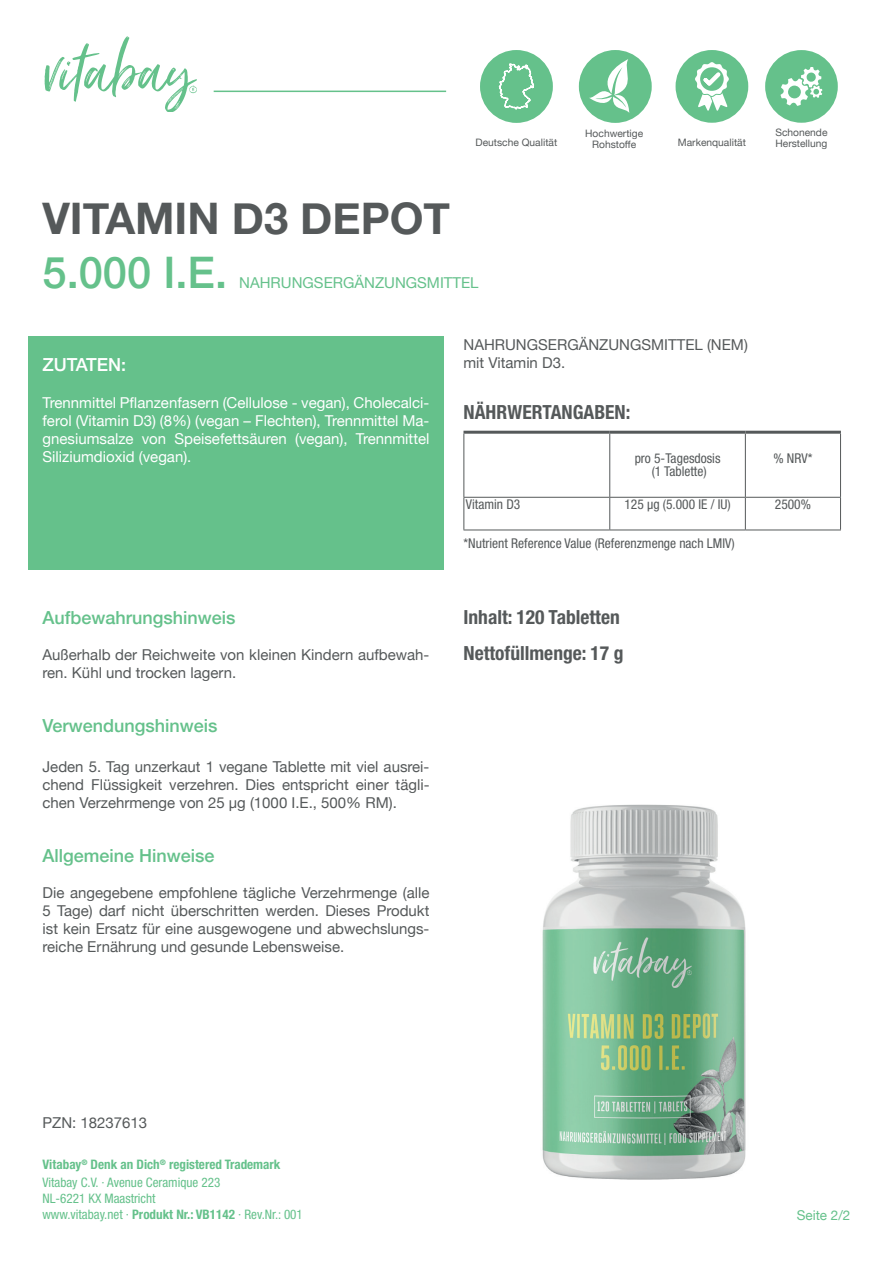
<style>
.page{position:relative;width:893px;height:1263px;background:#fff}
.page>*{position:absolute;margin:0;border:0;box-sizing:border-box;transform-origin:0 0}
.t1{font:700 43.5px "Helvetica Neue";color:#55595a}
.t2{font:500 43.5px "Helvetica Neue";color:#65c18b}
.t3{font:700 condensed 19.5px/36px "Helvetica Neue LTW1 G";color:#55595a}
.t4{font:500 18px "Helvetica Neue";color:#65c18b}
.t5{font:500 18px "Helvetica Neue";color:#fff}
.t6{font:15px/18px "Helvetica Neue";color:#55595a}
.t7{font:15px/18px "Helvetica Neue";color:#fff;text-align:justify}
.t8{font:15px "Helvetica Neue";color:#65c18b}
.t9{font:condensed 13.5px/13.5px "Helvetica Neue LTW1 G";color:#55595a;text-align:center}
.t10{font:13.5px "Helvetica Neue";color:#65c18b}
.t11{font:700 condensed 13.05px/18px "Helvetica Neue LTW1 G";color:#65c18b}
.t12{font:condensed 13.05px/15.8px "Helvetica Neue LTW1 G";color:#65c18b}
.t13{font:10.2px/10.6px "Helvetica Neue";color:#55595a}
.s1{font-weight:400}
.s2{font-weight:700}
</style>
<div class="page">
<img style="left:542px;top:804px;width:204px;height:376px">
<div style="left:28px;top:336px;width:416px;height:234px;background:#65c18b"></div>
<hr style="left:463px;top:431px;width:147px;height:3px;background:#55595a">
<hr style="left:610px;top:431px;width:135px;height:3px;background:#55595a">
<hr style="left:745px;top:431px;width:96px;height:3px;background:#55595a">
<hr style="left:463px;top:498px;width:1px;height:32px;background:#55595a">
<hr style="left:609px;top:498px;width:1px;height:32px;background:#55595a">
<hr style="left:745px;top:498px;width:1px;height:32px;background:#55595a">
<hr style="left:840px;top:498px;width:1px;height:32px;background:#55595a">
<hr style="left:463px;top:530px;width:147px;height:1px;background:#55595a">
<hr style="left:610px;top:530px;width:135px;height:1px;background:#55595a">
<hr style="left:745px;top:530px;width:96px;height:1px;background:#55595a">
<hr style="left:463px;top:434px;width:1px;height:63px;background:#55595a">
<hr style="left:609px;top:434px;width:1px;height:63px;background:#55595a">
<hr style="left:745px;top:434px;width:1px;height:63px;background:#55595a">
<hr style="left:840px;top:434px;width:1px;height:63px;background:#55595a">
<hr style="left:463px;top:497px;width:147px;height:1px;background:#55595a">
<hr style="left:610px;top:497px;width:135px;height:1px;background:#55595a">
<hr style="left:745px;top:497px;width:96px;height:1px;background:#55595a">
<svg style="left:45px;top:36px;width:151px;height:76px"></svg>
<hr style="left:214px;top:91px;width:232px;height:1px;background:#65c18b">
<div style="left:480px;top:50px;width:73px;height:73px;background:#65c18b;border-radius:50%"></div>
<svg style="left:498px;top:63px;width:36px;height:47px"></svg>
<div style="left:676px;top:50px;width:72px;height:73px;background:#65c18b;border-radius:50%"></div>
<svg style="left:695px;top:62px;width:34px;height:49px"></svg>
<div style="left:765px;top:50px;width:73px;height:73px;background:#65c18b;border-radius:50%"></div>
<svg style="left:780px;top:67px;width:42px;height:39px"></svg>
<div style="left:579px;top:50px;width:73px;height:73px;background:#65c18b;border-radius:50%"></div>
<svg style="left:589px;top:59px;width:41px;height:54px"></svg>
<p class="t13" style="left:476px;top:138px;width:83px">Deutsche Qualität</p>
<p class="t13" style="left:678px;top:138px;width:70px">Markenqualität</p>
<p class="t13" style="left:775px;top:128px;width:54px">Schonende<br>Herstellung</p>
<p class="t13" style="left:585px;top:129px;width:59px;text-align:center">Hochwertige<br>Rohstoffe</p>
<h1 class="t1" style="left:43px;top:184px;width:409px">VITAMIN D3 DEPOT</h1>
<h1 class="t2" style="left:43px;top:237px;width:186px">5.000 I.E.</h1>
<p class="t8" style="left:239px;top:272px;width:241px">NAHRUNGSERGÄNZUNGSMITTEL</p>
<p class="t5" style="left:43px;top:350px;width:85px">ZUTATEN:</p>
<p class="t7" style="left:43px;top:394px;width:388px">Trennmittel Pflanzenfasern (Cellulose - vegan), Cholecalci&shy;ferol (Vitamin D3) (8%) (vegan – Flechten), Trennmittel Ma&shy;gnesiumsalze von Speisefettsäuren (vegan), Trennmittel Siliziumdioxid (vegan).</p>
<p class="t4" style="left:43px;top:603px;width:195px">Aufbewahrungshinweis</p>
<p class="t6" style="left:43px;top:646px;width:388px">Außerhalb der Reichweite von kleinen Kindern aufbewah&shy;ren. Kühl und trocken lagern.</p>
<p class="t4" style="left:43px;top:711px;width:177px">Verwendungshinweis</p>
<p class="t6" style="left:43px;top:758px;width:388px;text-align:justify">Jeden 5. Tag unzerkaut 1 vegane Tablette mit viel ausrei&shy;chend Flüssigkeit verzehren. Dies entspricht einer tägli&shy;chen Verzehrmenge von 25 μg (1000 I.E., 500% RM).</p>
<p class="t4" style="left:43px;top:841px;width:174px">Allgemeine Hinweise</p>
<p class="t6" style="left:43px;top:884px;width:388px;text-align:justify">Die angegebene empfohlene tägliche Verzehrmenge (alle 5 Tage) darf nicht überschritten werden. Dieses Produkt ist kein Ersatz für eine ausgewogene und abwechslungs&shy;reiche Ernährung und gesunde Lebensweise.</p>
<p class="t6" style="left:463px;top:337px;width:286px">NAHRUNGSERGÄNZUNGSMITTEL (NEM) mit Vitamin D3.</p>
<h2 class="t3" style="left:463px;top:394px;width:169px">NÄHRWERTANGABEN:</h2>
<p class="t9" style="left:635px;top:451px;width:87px">pro 5-Tagesdosis (1 Tablette)</p>
<p class="t9" style="left:773px;top:451px;width:40px">% NRV*</p>
<p class="t9" style="left:466px;top:497px;width:56px">Vitamin D3</p>
<p class="t9" style="left:624px;top:497px;width:108px">125 μg (5.000 IE / IU)</p>
<p class="t9" style="left:775px;top:497px;width:38px">2500%</p>
<p class="t9" style="left:463px;top:536px;width:273px">*Nutrient Reference Value (Referenzmenge nach LMIV)</p>
<h2 class="t3" style="left:463px;top:599px;width:162px">Inhalt: 120 Tabletten<br>Nettofüllmenge: 17 g</h2>
<p class="t6" style="left:43px;top:1114px;width:106px">PZN: 18237613</p>
<p class="t11" style="left:42px;top:1156px;width:240px">Vitabay<sup>®</sup> Denk an Dich<sup>®</sup> registered Trademark<br><span class="s1">Vitabay C.V. · Avenue Ceramique 223</span></p>
<p class="t12" style="left:42px;top:1191px;width:262px">NL-6221 KX Maastricht<br>www.vitabay.net · <span class="s2">Produkt Nr.: VB1142</span> · Rev.Nr.: 001</p>
<p class="t10" style="left:797px;top:1206px;width:55px">Seite 2/2</p>
</div>
